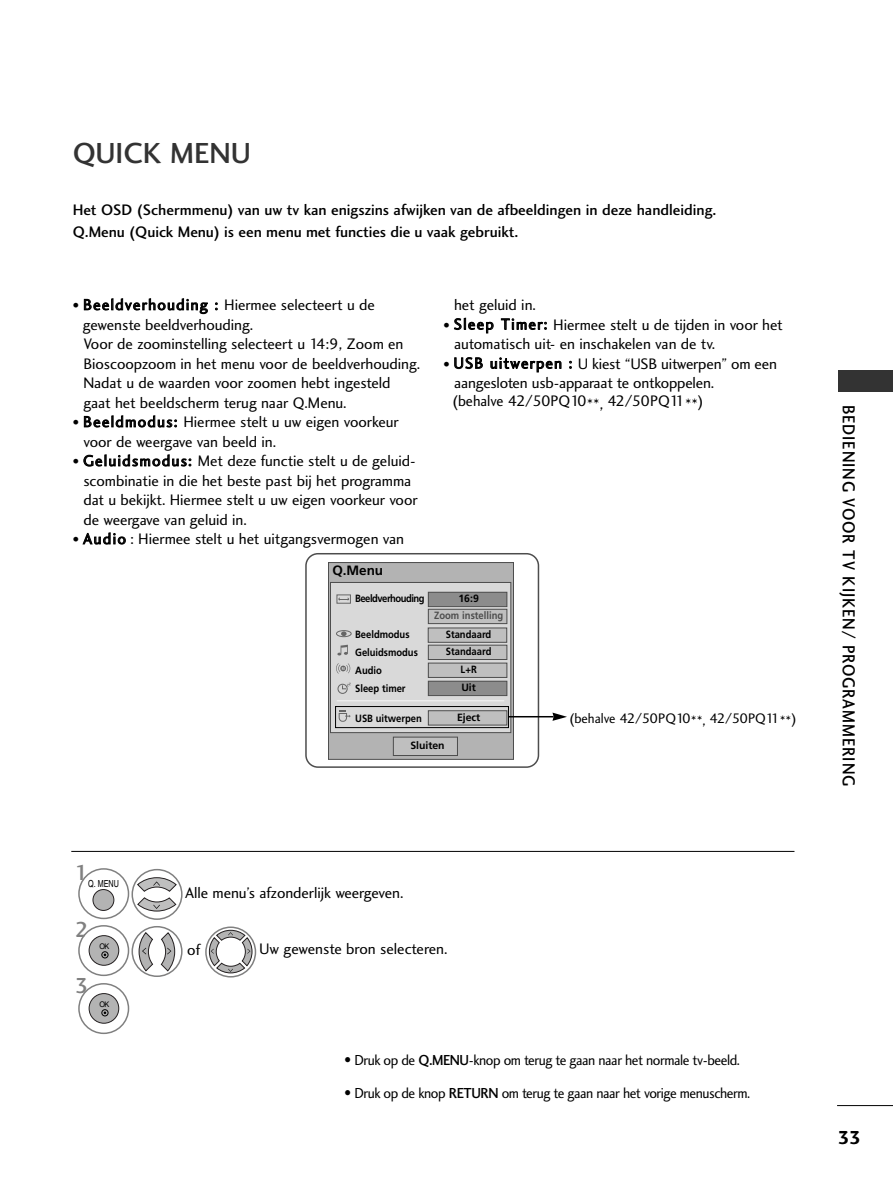
<style>
.page{position:relative;width:893px;height:1190px;background:#fff}
.page>*{position:absolute;margin:0;border:0;box-sizing:border-box;transform-origin:0 0}
.t1{font:30px "Charlotte Sans Medium Plain";color:#333}
.t2{font:22.5px "Charlotte Sans Medium Plain";color:#808080}
.t3{font:19.5px "Charlotte Sans Bold Plain";color:#000}
.t4{font:18px "Charlotte Sans Medium Plain";letter-spacing:.06em;color:#000;scale:.9 1}
.t5{font:15.75px/19.5px "Charlotte Sans Book Plain";letter-spacing:-.005em;color:#000}
.t6{font:15.75px/22.5px "Charlotte Sans Medium Plain";color:#000}
.t7{font:15px "Charlotte Sans Book Plain";letter-spacing:-.03em;color:#000;scale:.95 1}
.t8{font:14.25px "Charlotte Sans Book Plain";letter-spacing:-.005em;color:#000}
.t9{font:700 13.5px "Frutiger";color:#000}
.t10{font:700 10.5px/17.7px "Frutiger";letter-spacing:-.005em;color:#000;text-align:center;scale:.9 1}
.t11{font:700 10.5px "Frutiger";letter-spacing:-.005em;color:#000}
.t12{font:700 10.5px "Frutiger";letter-spacing:-.05em;color:#000;scale:.9 1}
.t13{font:700 10.5px "Frutiger";color:#4d4d4d;scale:.9 1}
.t14{font:9.75px "Helvetica";color:#000;scale:.74 1}
.t15{font:7.8px "Helvetica";color:#000;scale:.94 1}
.s1{font-size:14.25px}
.s2{font-size:15.75px}
.s3{font-family:"Charlotte Sans Medium Plain"}
</style>
<div class="page">
<hr style="left:837px;top:1105px;width:55px;height:1px;background:#000">
<div style="left:838px;top:370px;width:54px;height:21px;background:#333"></div>
<hr style="left:71px;top:851px;width:723px;height:1px;background:#000">
<div style="left:93px;top:889px;width:21px;height:21px;background:#b3b3b3;border:1px solid #231f20;border-radius:50%"></div>
<div style="left:78px;top:868px;width:51px;height:51px;border:2px solid #808080;border-radius:50%"></div>
<div style="left:89px;top:935px;width:30px;height:30px;background:#b3b3b3;border:1px solid #231f20;border-radius:50%"></div>
<div style="left:101px;top:951px;width:7px;height:7px;border:1px solid #000;border-radius:50%"></div>
<div style="left:78px;top:925px;width:51px;height:51px;border:2px solid #808080;border-radius:50%"></div>
<svg style="left:137px;top:877px;width:40px;height:34px"></svg>
<div style="left:131px;top:869px;width:51px;height:51px;border:2px solid #808080;border-radius:50%"></div>
<div style="left:89px;top:993px;width:30px;height:30px;background:#b3b3b3;border:1px solid #231f20;border-radius:50%"></div>
<div style="left:101px;top:1009px;width:7px;height:7px;border:1px solid #000;border-radius:50%"></div>
<div style="left:78px;top:983px;width:51px;height:51px;border:2px solid #808080;border-radius:50%"></div>
<svg style="left:139px;top:932px;width:14px;height:39px"></svg>
<svg style="left:161px;top:932px;width:14px;height:39px"></svg>
<div style="left:131px;top:926px;width:51px;height:51px;border:2px solid #808080;border-radius:50%"></div>
<svg style="left:207px;top:928px;width:48px;height:48px"></svg>
<svg style="left:209px;top:930px;width:43px;height:43px"></svg>
<div style="left:205px;top:926px;width:51px;height:51px;border:2px solid #808080;border-radius:50%"></div>
<div style="left:305px;top:553px;width:234px;height:215px;border:2px solid #4d4d4d;border-radius:12px"></div>
<div style="left:329px;top:563px;width:184px;height:196px;background:#b3b3b3"></div>
<div style="left:328px;top:562px;width:185px;height:197px;border:1px solid #4d4d4d"></div>
<div style="left:331px;top:583px;width:179px;height:149px;background:#d9d9d9"></div>
<div style="left:330px;top:582px;width:181px;height:151px;border:1px solid #4d4d4d"></div>
<div style="left:393px;top:737px;width:64px;height:18px;background:#bfbfbf"></div>
<div style="left:393px;top:737px;width:64px;height:18px;border:1px solid #4d4d4d"></div>
<div style="left:428px;top:592px;width:78px;height:14px;background:#8c8c8c"></div>
<div style="left:428px;top:592px;width:79px;height:15px;border:1px solid #4d4d4d"></div>
<div style="left:428px;top:609px;width:78px;height:14px;background:#bfbfbf"></div>
<div style="left:428px;top:609px;width:79px;height:15px;border:1px solid #4d4d4d"></div>
<div style="left:428px;top:628px;width:78px;height:14px;background:#bfbfbf"></div>
<div style="left:428px;top:645px;width:78px;height:14px;background:#bfbfbf"></div>
<div style="left:428px;top:645px;width:79px;height:14px;border:1px solid #4d4d4d"></div>
<div style="left:428px;top:663px;width:78px;height:14px;background:#bfbfbf"></div>
<div style="left:428px;top:663px;width:79px;height:14px;border:1px solid #4d4d4d"></div>
<div style="left:428px;top:681px;width:78px;height:14px;background:#8c8c8c"></div>
<div style="left:428px;top:681px;width:79px;height:15px;border:1px solid #4d4d4d"></div>
<div style="left:428px;top:711px;width:78px;height:14px;background:#bfbfbf"></div>
<div style="left:428px;top:710px;width:79px;height:15px;border:1px solid #4d4d4d"></div>
<hr style="left:337px;top:700px;width:167px;height:1px;background:#f2f2f2">
<div style="left:336px;top:594px;width:15px;height:9px;border:1px solid #666"></div>
<svg style="left:338px;top:597px;width:11px;height:4px"></svg>
<div style="left:336px;top:630px;width:15px;height:7px;border:1px solid #666;border-radius:50%"></div>
<svg style="left:341px;top:631px;width:5px;height:5px"></svg>
<svg style="left:337px;top:644px;width:11px;height:11px"></svg>
<svg style="left:336px;top:663px;width:14px;height:11px"></svg>
<svg style="left:337px;top:683px;width:13px;height:11px"></svg>
<svg style="left:338px;top:710px;width:12px;height:12px"></svg>
<div style="left:335px;top:706px;width:174px;height:22px;border:1px solid #000"></div>
<hr style="left:508px;top:716px;width:45px;height:1px;background:#000">
<svg style="left:552px;top:712px;width:14px;height:9px"></svg>
<h1 class="t1" style="left:73px;top:141px;width:180px">QUICK MENU</h1>
<p class="t6" style="left:73px;top:200px;width:645px">Het OSD (Schermmenu) van uw tv kan enigszins afwijken van de afbeeldingen in deze handleiding.<br>Q.Menu (Quick Menu) is een menu met functies die u vaak gebruikt.</p>
<p class="t5" style="left:83px;top:297px;width:339px;text-indent:-10px"><span class="s1">•</span> Beeldverhouding : Hiermee selecteert u de gewenste beeldverhouding.<br>Voor de zoominstelling selecteert u 14:9, Zoom en Bioscoopzoom in het menu voor de beeldverhouding.<br>Nadat u de waarden voor zoomen hebt ingesteld gaat het beeldscherm terug naar Q.Menu.</p>
<p class="t5" style="left:83px;top:414px;width:317px;text-indent:-11px"><span class="s1">•</span> Beeldmodus: Hiermee stelt u uw eigen voorkeur voor de weergave van beeld in.</p>
<p class="t5" style="left:83px;top:453px;width:336px;text-indent:-11px"><span class="s1">•</span> Geluidsmodus: Met deze functie stelt u de geluid&shy;scombinatie in die het beste past bij het programma dat u bekijkt. Hiermee stelt u uw eigen voorkeur voor de weergave van geluid in.</p>
<p class="t5" style="left:73px;top:531px;width:333px"><span class="s1">•</span> Audio : Hiermee stelt u het uitgangsvermogen van</p>
<p class="t9" style="left:332px;top:565px;width:52px">Q.Menu</p>
<p class="t5" style="left:454px;top:297px;width:83px">het geluid in.</p>
<p class="t5" style="left:454px;top:316px;width:330px;text-indent:-11px"><span class="s1">•</span> Sleep Timer: Hiermee stelt u de tijden in voor het automatisch uit- en inschakelen van de tv.</p>
<p class="t5" style="left:454px;top:355px;width:324px;text-indent:-11px"><span class="s1">•</span> USB uitwerpen : U kiest “USB uitwerpen” om een aangesloten usb-apparaat te ontkoppelen.</p>
<p class="t5" style="left:452px;top:392px;width:253px">(behalve 42/50PQ10**, 42/50PQ11**)</p>
<p class="t12" style="left:355px;top:594px;width:79px">Beeldverhouding</p>
<p class="t10" style="left:355px;top:626px;width:71px;text-align:left">Beeldmodus<br>Geluidsmodus<br>Audio<br>Sleep timer</p>
<p class="t10" style="left:355px;top:710px;width:75px">USB uitwerpen</p>
<p class="t8" style="left:569px;top:712px;width:229px">(behalve 42/50PQ10**, 42/50PQ11**)</p>
<p class="t11" style="left:458px;top:594px;width:22px">16:9</p>
<p class="t13" style="left:434px;top:611px;width:78px">Zoom instelling</p>
<p class="t10" style="left:446px;top:626px;width:52px">Standaard<br>Standaard<br>L+R<br>Uit</p>
<p class="t11" style="left:457px;top:713px;width:25px">Eject</p>
<h2 class="t2" style="left:75px;top:864px;width:15px">1</h2>
<p class="t14" style="left:88px;top:879px;width:43px">Q. MENU</p>
<h2 class="t2" style="left:75px;top:920px;width:15px">2</h2>
<h2 class="t2" style="left:75px;top:976px;width:15px">3</h2>
<p class="t15" style="left:99px;top:943px;width:12px">OK</p>
<p class="t15" style="left:99px;top:1001px;width:12px">OK</p>
<p class="t11" style="left:410px;top:741px;width:36px">Sluiten</p>
<p class="t5" style="left:185px;top:884px;width:220px">Alle menu’s afzonderlijk weergeven.</p>
<p class="t5" style="left:187px;top:941px;width:14px">of</p>
<p class="t5" style="left:259px;top:940px;width:190px">Uw gewenste bron selecteren.</p>
<p class="t7" style="left:344px;top:1054px;width:417px"><span class="s2">•</span> Druk op de <span class="s3">Q.MENU</span>-knop om terug te gaan naar het normale tv-beeld.</p>
<p class="t7" style="left:344px;top:1087px;width:428px"><span class="s2">•</span> Druk op de knop <span class="s3">RETURN</span> om terug te gaan naar het vorige menuscherm.</p>
<p class="t4" style="left:855px;top:404px;width:425px;rotate:90deg">BEDIENING VOOR TV KIJKEN/ PROGRAMMERING</p>
<p class="t3" style="left:837px;top:1129px;width:25px">33</p>
</div>
